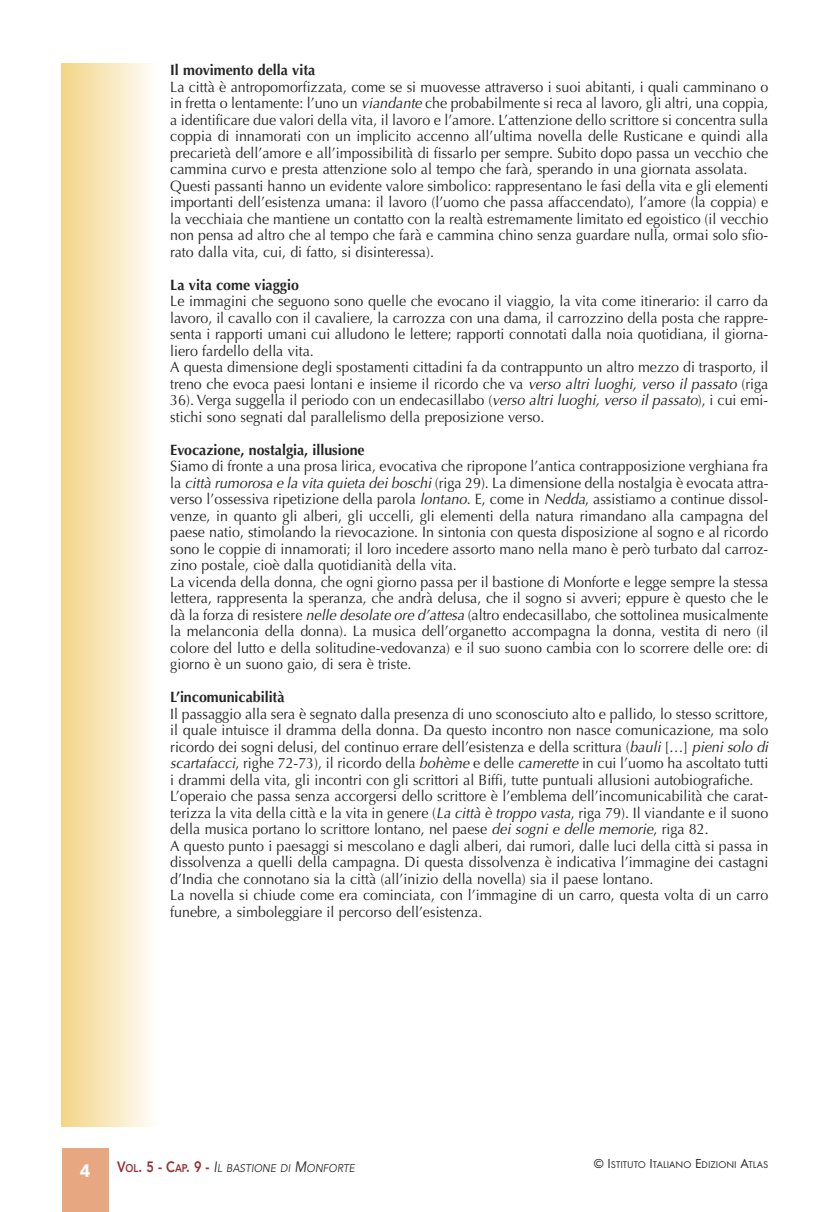
<style>
.page{position:relative;width:830px;height:1212px;background:#fff}
.page>*{position:absolute;margin:0;border:0;box-sizing:border-box;transform-origin:0 0}
.t1{font:900 18px "Avenir";color:#fff}
.t2{font:15px/16.5px "Optima";color:#272627;scale:.95 1}
.t3{font:700 15px "Optima";color:#272627;scale:.95 1}
.t4{font:italic 11.25px "Avenir";color:#272627;scale:.9 1}
.t5{font:10.2px "Futura T";color:#272627}
.s1{font-style:italic}
.s2{font-weight:800;font-style:normal;font-size:15px;color:#973035}
.s3{font-weight:800;font-style:normal;color:#973035}
.s4{font-size:15px}
.s5{font-size:13.5px}
</style>
<div class="page">
<div style="left:62px;top:1148px;width:46px;height:64px;background:#e7a781"></div>
<div style="left:62px;top:64px;width:95px;height:1063px;background:linear-gradient(to right,#f4d587,#fffdfb)"></div>
<p class="t3" style="left:170px;top:64px;width:154px">Il movimento della vita</p>
<p class="t2" style="left:170px;top:80px;width:630px">La città è antropomorfizzata, come se si muovesse attraverso i suoi abitanti, i quali camminano o in fretta o lentamente: l’uno un <span class="s1">viandante</span> che probabilmente si reca al lavoro, gli altri, una coppia, a identificare due valori della vita, il lavoro e l’amore. L’attenzione dello scrittore si concentra sulla coppia di innamorati con un implicito accenno all’ultima novella delle Rusticane e quindi alla precarietà dell’amore e all’impossibilità di fissarlo per sempre. Subito dopo passa un vecchio che cammina curvo e presta attenzione solo al tempo che farà, sperando in una giornata assolata.<br>Questi passanti hanno un evidente valore simbolico: rappresentano le fasi della vita e gli elementi importanti dell’esistenza umana: il lavoro (l’uomo che passa affaccendato), l’amore (la coppia) e la vecchiaia che mantiene un contatto con la realtà estremamente limitato ed egoistico (il vecchio non pensa ad altro che al tempo che farà e cammina chino senza guardare nulla, ormai solo sfio&shy;rato dalla vita, cui, di fatto, si disinteressa).</p>
<p class="t3" style="left:170px;top:278px;width:137px">La vita come viaggio</p>
<p class="t2" style="left:170px;top:294px;width:630px">Le immagini che seguono sono quelle che evocano il viaggio, la vita come itinerario: il carro da lavoro, il cavallo con il cavaliere, la carrozza con una dama, il carrozzino della posta che rappre&shy;senta i rapporti umani cui alludono le lettere; rapporti connotati dalla noia quotidiana, il giorna&shy;liero fardello della vita.<br>A questa dimensione degli spostamenti cittadini fa da contrappunto un altro mezzo di trasporto, il treno che evoca paesi lontani e insieme il ricordo che va <span class="s1">verso altri luoghi, verso il passato</span> (riga 36). Verga suggella il periodo con un endecasillabo (<span class="s1">verso altri luoghi, verso il passato</span>), i cui emi&shy;stichi sono segnati dal parallelismo della preposizione verso.</p>
<p class="t3" style="left:170px;top:443px;width:206px">Evocazione, nostalgia, illusione</p>
<p class="t2" style="left:170px;top:459px;width:631px">Siamo di fronte a una prosa lirica, evocativa che ripropone l’antica contrapposizione verghiana fra la <span class="s1">città rumorosa e la vita quieta dei boschi</span> (riga 29). La dimensione della nostalgia è evocata attra&shy;verso l’ossessiva ripetizione della parola <span class="s1">lontano</span>. E, come in <span class="s1">Nedda</span>, assistiamo a continue dissol&shy;venze, in quanto gli alberi, gli uccelli, gli elementi della natura rimandano alla campagna del paese natio, stimolando la rievocazione. In sintonia con questa disposizione al sogno e al ricordo sono le coppie di innamorati; il loro incedere assorto mano nella mano è però turbato dal carroz&shy;zino postale, cioè dalla quotidianità della vita.<br>La vicenda della donna, che ogni giorno passa per il bastione di Monforte e legge sempre la stessa lettera, rappresenta la speranza, che andrà delusa, che il sogno si avveri; eppure è questo che le dà la forza di resistere <span class="s1">nelle desolate ore d’attesa</span> (altro endecasillabo, che sottolinea musicalmente la melanconia della donna). La musica dell’organetto accompagna la donna, vestita di nero (il colore del lutto e della solitudine-vedovanza) e il suo suono cambia con lo scorrere delle ore: di giorno è un suono gaio, di sera è triste.</p>
<p class="t3" style="left:170px;top:691px;width:122px">L’incomunicabilità</p>
<p class="t2" style="left:170px;top:707px;width:630px">Il passaggio alla sera è segnato dalla presenza di uno sconosciuto alto e pallido, lo stesso scrittore, il quale intuisce il dramma della donna. Da questo incontro non nasce comunicazione, ma solo ricordo dei sogni delusi, del continuo errare dell’esistenza e della scrittura (<span class="s1">bauli</span> […] <span class="s1">pieni solo di scartafacci</span>, righe 72-73), il ricordo della <span class="s1">bohème</span> e delle <span class="s1">camerette</span> in cui l’uomo ha ascoltato tutti i drammi della vita, gli incontri con gli scrittori al Biffi, tutte puntuali allusioni autobiografiche.<br>L’operaio che passa senza accorgersi dello scrittore è l’emblema dell’incomunicabilità che carat&shy;terizza la vita della città e la vita in genere (<span class="s1">La città è troppo vasta</span>, riga 79). Il viandante e il suono della musica portano lo scrittore lontano, nel paese <span class="s1">dei sogni e delle memorie</span>, riga 82.<br>A questo punto i paesaggi si mescolano e dagli alberi, dai rumori, dalle luci della città si passa in dissolvenza a quelli della campagna. Di questa dissolvenza è indicativa l’immagine dei castagni d’India che connotano sia la città (all’inizio della novella) sia il paese lontano.<br>La novella si chiude come era cominciata, con l’immagine di un carro, questa volta di un carro funebre, a simboleggiare il percorso dell’esistenza.</p>
<p class="t1" style="left:80px;top:1159px;width:12px">4</p>
<p class="t4" style="left:117px;top:1160px;width:266px"><span class="s2">V</span><span class="s3">ol</span><span class="s2">. 5 - C</span><span class="s3">ap</span><span class="s2">. 9 -</span> <span class="s4">I</span>L BASTIONE DI <span class="s4">M</span>ONFORTE</p>
<p class="t5" style="left:593px;top:1158px;width:176px"><span class="s5">© I</span>STITUTO <span class="s5">I</span>TALIANO <span class="s5">E</span>DIZIONI <span class="s5">A</span>TLAS</p>
</div>
